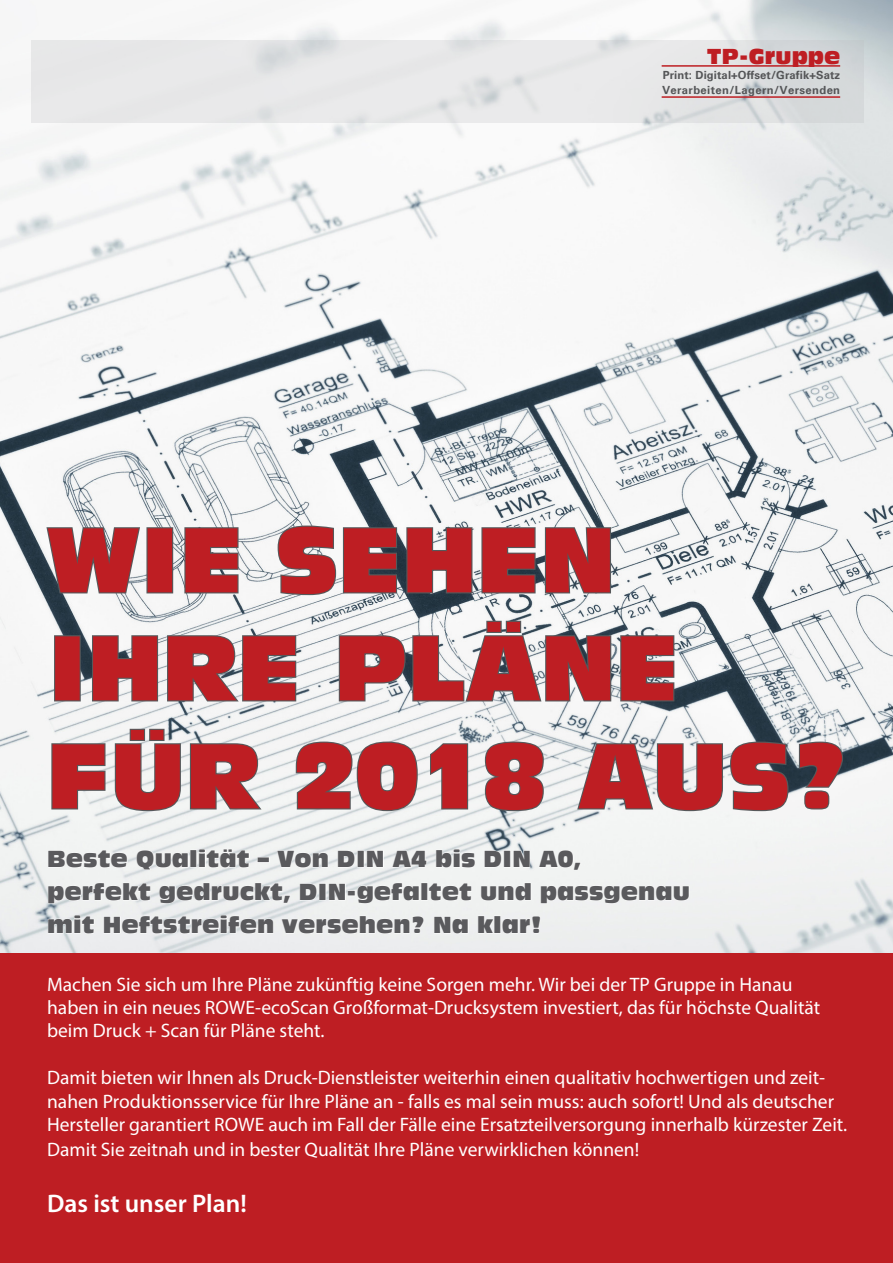
<style>
.page{position:relative;width:893px;height:1263px;background:#fff}
.page>*{position:absolute;margin:0;border:0;box-sizing:border-box;transform-origin:0 0}
.t1{font:90px/108px "Antique Olive Compact";color:#be1e23}
.t2{font:600 25.5px "Myriad Pro";color:#fff}
.t3{font:22.5px/33px "Antique Olive Compact";color:#5a5a5d}
.t4{font:21px "Antique Olive Compact";color:#be1e23}
.t5{font:19.5px/23.4px "Myriad Pro";color:#fff}
.t6{font:700 11.25px/15px "Univers";letter-spacing:.02em;color:#545557}
</style>
<div class="page">
<img style="left:0;top:0;width:893px;height:953px">
<svg style="left:45px;top:526px;width:96px;height:69px"></svg>
<div style="left:146px;top:527px;width:27px;height:66px;border:2px solid #57585a"></div>
<svg style="left:183px;top:526px;width:57px;height:69px"></svg>
<svg style="left:276px;top:524px;width:122px;height:72px"></svg>
<svg style="left:405px;top:526px;width:69px;height:69px"></svg>
<svg style="left:480px;top:526px;width:57px;height:69px"></svg>
<svg style="left:544px;top:526px;width:68px;height:69px"></svg>
<div style="left:54px;top:635px;width:27px;height:66px;border:2px solid #57585a"></div>
<svg style="left:91px;top:634px;width:68px;height:69px"></svg>
<svg style="left:166px;top:634px;width:131px;height:69px"></svg>
<svg style="left:338px;top:620px;width:274px;height:83px"></svg>
<svg style="left:619px;top:634px;width:56px;height:69px"></svg>
<svg style="left:50px;top:742px;width:57px;height:69px"></svg>
<svg style="left:114px;top:728px;width:68px;height:84px"></svg>
<svg style="left:189px;top:742px;width:75px;height:69px"></svg>
<svg style="left:295px;top:740px;width:124px;height:72px"></svg>
<svg style="left:428px;top:742px;width:41px;height:69px"></svg>
<svg style="left:484px;top:740px;width:61px;height:72px"></svg>
<svg style="left:576px;top:740px;width:214px;height:72px"></svg>
<svg style="left:797px;top:740px;width:47px;height:71px"></svg>
<div style="left:0;top:953px;width:893px;height:310px;background:#be1e23"></div>
<svg style="left:48px;top:850px;width:80px;height:18px"></svg>
<svg style="left:136px;top:850px;width:53px;height:20px"></svg>
<div style="left:190px;top:850px;width:7px;height:17px;border:1px solid #fff"></div>
<svg style="left:199px;top:849px;width:51px;height:19px"></svg>
<div style="left:257px;top:857px;width:12px;height:5px;border:1px solid #fff"></div>
<svg style="left:276px;top:850px;width:52px;height:18px"></svg>
<svg style="left:338px;top:850px;width:17px;height:18px"></svg>
<div style="left:357px;top:850px;width:7px;height:17px;border:1px solid #fff"></div>
<svg style="left:366px;top:850px;width:18px;height:18px"></svg>
<svg style="left:392px;top:850px;width:35px;height:18px"></svg>
<svg style="left:435px;top:849px;width:40px;height:19px"></svg>
<svg style="left:484px;top:850px;width:18px;height:18px"></svg>
<div style="left:504px;top:850px;width:7px;height:17px;border:1px solid #fff"></div>
<svg style="left:513px;top:850px;width:17px;height:18px"></svg>
<svg style="left:538px;top:850px;width:44px;height:20px"></svg>
<svg style="left:48px;top:882px;width:103px;height:22px"></svg>
<svg style="left:159px;top:882px;width:132px;height:22px"></svg>
<svg style="left:299px;top:883px;width:18px;height:18px"></svg>
<div style="left:319px;top:883px;width:7px;height:17px;border:1px solid #fff"></div>
<svg style="left:328px;top:883px;width:18px;height:18px"></svg>
<div style="left:348px;top:890px;width:7px;height:6px;border:1px solid #fff"></div>
<svg style="left:357px;top:882px;width:63px;height:22px"></svg>
<div style="left:421px;top:883px;width:7px;height:17px;border:1px solid #fff"></div>
<svg style="left:429px;top:883px;width:43px;height:18px"></svg>
<svg style="left:481px;top:882px;width:50px;height:19px"></svg>
<svg style="left:540px;top:885px;width:150px;height:19px"></svg>
<svg style="left:48px;top:915px;width:47px;height:19px"></svg>
<svg style="left:103px;top:915px;width:171px;height:21px"></svg>
<svg style="left:281px;top:915px;width:143px;height:21px"></svg>
<svg style="left:434px;top:916px;width:35px;height:18px"></svg>
<svg style="left:478px;top:915px;width:17px;height:19px"></svg>
<div style="left:494px;top:916px;width:7px;height:17px;border:1px solid #fff"></div>
<svg style="left:502px;top:915px;width:39px;height:21px"></svg>
<svg style="left:31px;top:40px;width:832px;height:83px;background:#e4e4e6"></svg>
<hr style="left:662px;top:65px;width:178px;height:2px;background:#be1e23">
<hr style="left:662px;top:96px;width:178px;height:2px;background:#be1e23">
<p class="t4" style="left:707px;top:43px;width:135px">TP-Gruppe</p>
<p class="t6" style="left:662px;top:67px;width:180px">Print: Digital+Offset/Grafik+Satz<br>Verarbeiten/Lagern/Versenden</p>
<h1 class="t1" style="left:47px;top:505px;width:803px">WIE SEHEN<br>IHRE PLÄNE<br>FÜR 2018 AUS?</h1>
<p class="t3" style="left:47px;top:842px;width:644px">Beste Qualität – Von DIN A4 bis DIN A0, perfekt gedruckt, DIN-gefaltet und passgenau mit Heftstreifen versehen? Na klar!</p>
<p class="t5" style="left:47px;top:972px;width:775px">Machen Sie sich um Ihre Pläne zukünftig keine Sorgen mehr. Wir bei der TP Gruppe in Hanau haben in ein neues ROWE-ecoScan Großformat-Drucksystem investiert, das für höchste Qualität beim Druck + Scan für Pläne steht.</p>
<p class="t5" style="left:47px;top:1066px;width:802px">Damit bieten wir Ihnen als Druck-Dienstleister weiterhin einen qualitativ hochwertigen und zeit&shy;nahen Produktionsservice für Ihre Pläne an - falls es mal sein muss: auch sofort! Und als deutscher<br>Hersteller garantiert ROWE auch im Fall der Fälle eine Ersatzteilversorgung innerhalb kürzester Zeit.</p>
<p class="t5" style="left:47px;top:1138px;width:594px">Damit Sie zeitnah und in bester Qualität Ihre Pläne verwirklichen können!</p>
<h2 class="t2" style="left:47px;top:1187px;width:201px">Das ist unser Plan!</h2>
</div>
